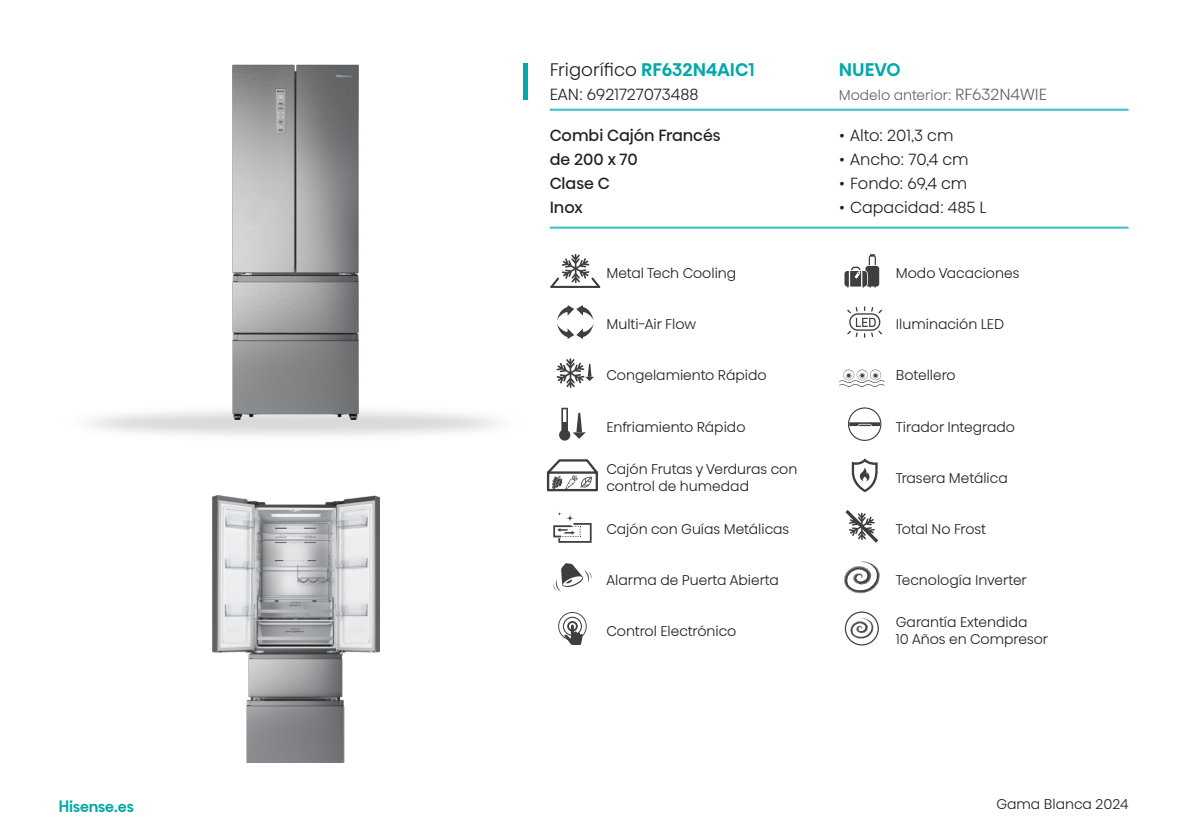
<style>
.page{position:relative;width:1191px;height:840px;background:#fff}
.page>*{position:absolute;margin:0;border:0;box-sizing:border-box;transform-origin:0 0}
.t1{font:300 18px "Hisense Alfabet";color:#231f20}
.t2{font:500 18px "Hisense Alfabet";color:#00a9a7}
.t3{font:300 16px "Hisense Alfabet";color:#231f20}
.t4{font:16px/24px "Hisense Alfabet";color:#231f20}
.t5{font:500 14.6px "Hisense Alfabet";color:#00a9a7}
.t6{font:300 14px/16.8px "Hisense Alfabet";color:#231f20}
.t7{font:300 14px "Hisense Alfabet";color:#636366}
.s1{font-weight:500;color:#00a9a7}
.s2{font-size:16px}
</style>
<div class="page">
<svg style="left:551px;top:254px;width:49px;height:32px"></svg>
<hr style="left:550px;top:286px;width:50px;height:2px;background:#3e3e3f">
<svg style="left:557px;top:305px;width:37px;height:34px"></svg>
<svg style="left:556px;top:358px;width:38px;height:29px"></svg>
<svg style="left:561px;top:407px;width:25px;height:31px"></svg>
<div style="left:559px;top:429px;width:11px;height:11px;background:#3e3e3f;border-radius:50%"></div>
<div style="left:562px;top:422px;width:5px;height:8px;background:#3e3e3f"></div>
<svg style="left:546px;top:459px;width:52px;height:33px"></svg>
<svg style="left:563px;top:511px;width:14px;height:14px"></svg>
<svg style="left:553px;top:522px;width:38px;height:20px"></svg>
<svg style="left:553px;top:563px;width:38px;height:28px"></svg>
<svg style="left:558px;top:612px;width:28px;height:32px"></svg>
<div style="left:522px;top:63px;width:5px;height:36px;background:#00a9a7"></div>
<img style="left:212px;top:495px;width:167px;height:266px">
<img style="left:90px;top:393px;width:409px;height:43px">
<img style="left:233px;top:65px;width:125px;height:354px">
<hr style="left:550px;top:109px;width:578px;height:2px;background:#34bfc6">
<hr style="left:550px;top:226px;width:578px;height:2px;background:#34bfc6">
<svg style="left:844px;top:254px;width:35px;height:33px"></svg>
<svg style="left:847px;top:306px;width:35px;height:31px"></svg>
<svg style="left:839px;top:369px;width:45px;height:18px"></svg>
<svg style="left:848px;top:407px;width:33px;height:33px"></svg>
<svg style="left:851px;top:458px;width:26px;height:34px"></svg>
<svg style="left:845px;top:510px;width:33px;height:32px"></svg>
<svg style="left:843px;top:561px;width:37px;height:32px"></svg>
<svg style="left:845px;top:611px;width:34px;height:34px"></svg>
<p class="t1" style="left:550px;top:53px;width:206px">Frigorífico <span class="s1">RF632N4AIC1</span></p>
<p class="t3" style="left:550px;top:80px;width:150px">EAN: 6921727073488</p>
<p class="t4" style="left:550px;top:121px;width:172px">Combi Cajón Francés de 200 x 70<br>Clase C<br>Inox</p>
<p class="t3" style="left:839px;top:120px;width:116px">• Alto: 201,3 cm</p>
<p class="t2" style="left:839px;top:57px;width:63px">NUEVO</p>
<p class="t7" style="left:839px;top:82px;width:210px">Modelo anterior: <span class="s2">RF632N4WIE</span></p>
<p class="t3" style="left:839px;top:144px;width:131px">• Ancho: 70,4 cm</p>
<p class="t3" style="left:839px;top:168px;width:130px">• Fondo: 69,4 cm</p>
<p class="t3" style="left:839px;top:192px;width:149px">• Capacidad: 485 L</p>
<p class="t6" style="left:606px;top:262px;width:131px">Metal Tech Cooling</p>
<p class="t6" style="left:606px;top:314px;width:91px">Multi-Air Flow</p>
<p class="t6" style="left:606px;top:365px;width:162px">Congelamiento Rápido</p>
<p class="t6" style="left:606px;top:416px;width:140px">Enfriamiento Rápido</p>
<p class="t6" style="left:606px;top:458px;width:192px">Cajón Frutas y Verduras con control de humedad</p>
<p class="t6" style="left:606px;top:518px;width:184px">Cajón con Guías Metálicas</p>
<p class="t6" style="left:606px;top:569px;width:174px">Alarma de Puerta Abierta</p>
<p class="t6" style="left:606px;top:620px;width:131px">Control Electrónico</p>
<p class="t6" style="left:896px;top:262px;width:125px">Modo Vacaciones</p>
<p class="t6" style="left:896px;top:314px;width:110px">Iluminación LED</p>
<p class="t6" style="left:896px;top:365px;width:61px">Botellero</p>
<p class="t6" style="left:896px;top:416px;width:121px">Tirador Integrado</p>
<p class="t6" style="left:896px;top:467px;width:113px">Trasera Metálica</p>
<p class="t6" style="left:896px;top:518px;width:92px">Total No Frost</p>
<p class="t6" style="left:896px;top:569px;width:132px">Tecnología Inverter</p>
<p class="t6" style="left:896px;top:611px;width:154px">Garantía Extendida<br>10 Años en Compresor</p>
<p class="t5" style="left:59px;top:795px;width:76px">HISENSE.ES</p>
<p class="t6" style="left:996px;top:793px;width:134px">Gama Blanca 2024</p>
</div>
